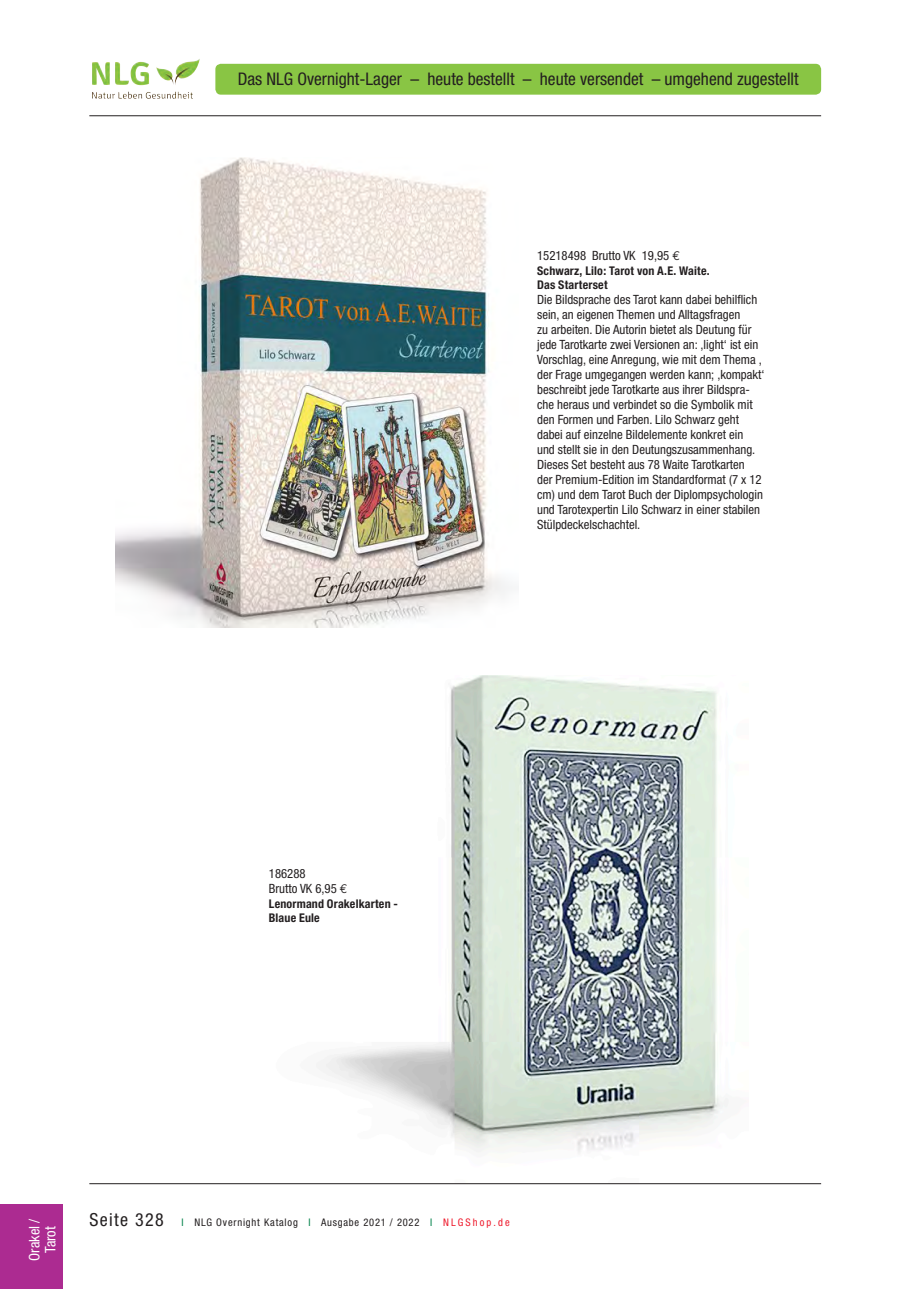
<style>
.page{position:relative;width:919px;height:1289px;background:#fff}
.page>*{position:absolute;margin:0;border:0;box-sizing:border-box;transform-origin:0 0}
.t1{font:condensed 18px "Helvetica Neue";letter-spacing:.075em;color:#231f20}
.t2{font:condensed 17.4px "Helvetica Neue";color:#231f20}
.t3{font:condensed 14.55px/16px "Helvetica Neue";color:#fff;text-align:center}
.t4{font:condensed 12.75px/15px "Helvetica Neue";color:#231f20}
.t5{font:700 condensed 12px/14.4px "Helvetica Neue";letter-spacing:.015em;color:#231f20}
.t6{font:condensed 10.5px "Helvetica Neue";letter-spacing:.075em;color:#231f20}
.s1{font-family:"Euro Mono";font-stretch:normal}
.s2{color:#018249}
.s3{color:#ee1b2d}
</style>
<div class="page">
<div style="left:215px;top:64px;width:606px;height:31px;background:#89c544;border-radius:6px"></div>
<img style="left:92px;top:59px;width:108px;height:26px">
<div style="left:0;top:1204px;width:63px;height:84px;background:#ac2b91"></div>
<img style="left:115px;top:158px;width:397px;height:469px">
<img style="left:316px;top:675px;width:413px;height:478px">
<hr style="left:89px;top:1183px;width:732px;height:1px;background:#231f20">
<hr style="left:89px;top:115px;width:732px;height:1px;background:#231f20">
<h2 class="t2" style="left:238px;top:69px;width:562px">Das NLG Overnight-Lager – heute bestellt – heute versendet – umgehend zugestellt</h2>
<p class="t4" style="left:537px;top:248px;width:144px">15218498 Brutto VK 19,95 <span class="s1">E</span></p>
<p class="t5" style="left:537px;top:263px;width:174px">Schwarz, Lilo: Tarot von A.E. Waite.<br>Das Starterset</p>
<p class="t4" style="left:537px;top:292px;width:229px">Die Bildsprache des Tarot kann dabei behilflich sein, an eigenen Themen und Alltagsfragen<br>zu arbeiten. Die Autorin bietet als Deutung für jede Tarotkarte zwei Versionen an: ‚light‘ ist ein Vorschlag, eine Anregung, wie mit dem Thema , der Frage umgegangen werden kann; ‚kompakt‘ beschreibt jede Tarotkarte aus ihrer Bildspra&shy;che heraus und verbindet so die Symbolik mit den Formen und Farben. Lilo Schwarz geht dabei auf einzelne Bildelemente konkret ein<br>und stellt sie in den Deutungszusammenhang.<br>Dieses Set besteht aus 78 Waite Tarotkarten<br>der Premium-Edition im Standardformat (7 x 12 cm) und dem Tarot Buch der Diplompsychologin und Tarotexpertin Lilo Schwarz in einer stabilen Stülpdeckelschachtel.</p>
<p class="t4" style="left:269px;top:866px;width:80px">186288<br>Brutto VK 6,95 <span class="s1">E</span></p>
<p class="t5" style="left:269px;top:896px;width:131px">Lenormand Orakelkarten -<br>Blaue Eule</p>
<p class="t3" style="left:26px;top:1260px;width:44px;rotate:-90deg">Orakel /<br>Tarot</p>
<h1 class="t1" style="left:89px;top:1209px;width:76px">Seite 328</h1>
<p class="t6" style="left:182px;top:1216px;width:330px"><span class="s2">I</span> NLG Overnight Katalog <span class="s2">I</span> Ausgabe 2021 / 2022 <span class="s2">I</span> <span class="s3">NLGShop.de</span></p>
</div>
